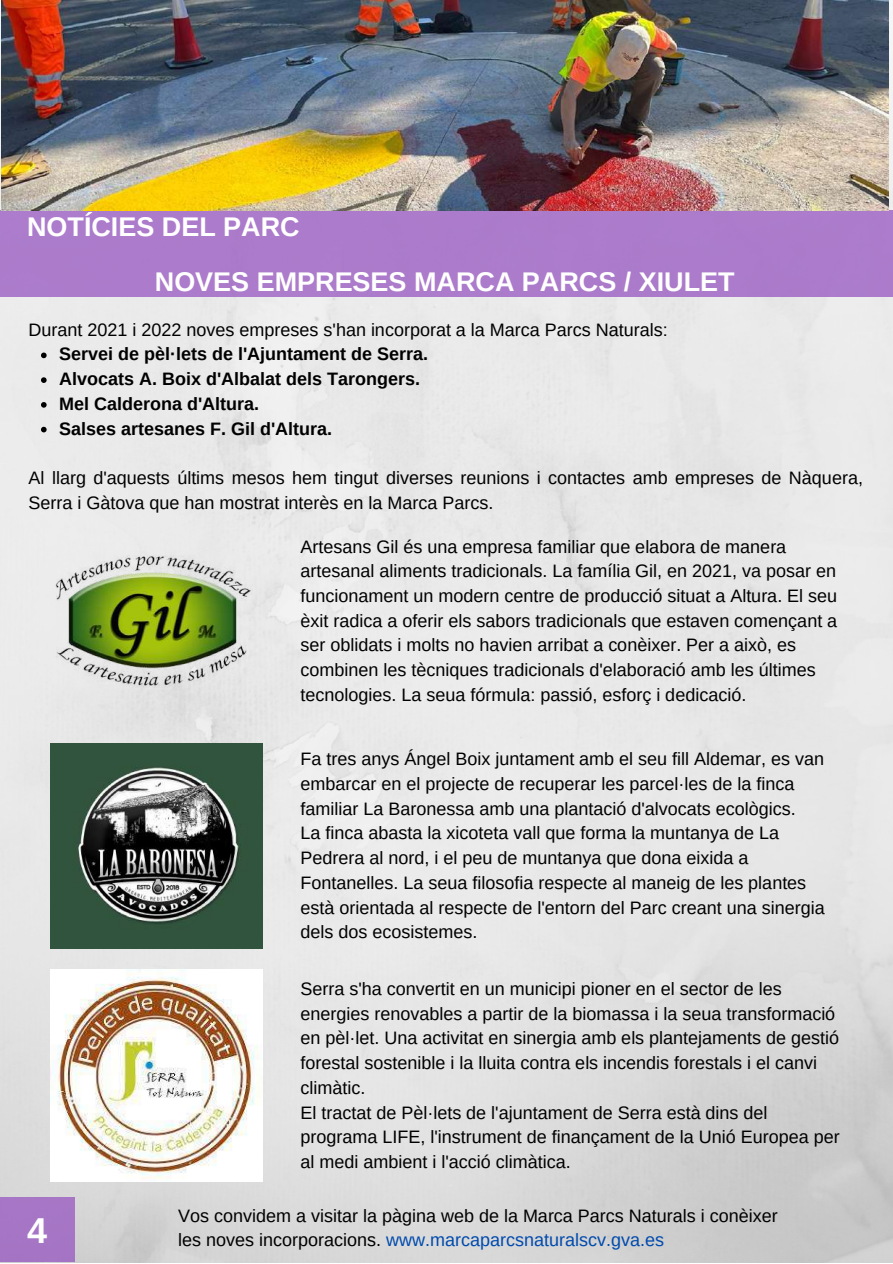
<style>
.page{position:relative;width:893px;height:1264px;background:#fff}
.page>*{position:absolute;margin:0;border:0;box-sizing:border-box;transform-origin:0 0}
.t1{font:700 36px "Arimo";color:#fff}
.t2{font:700 27px/54.6px "Arimo";color:#fff}
.t3{font:18px/24.8px "Arimo";color:#000}
.t4{font:700 18px/24.8px "Arimo";color:#000}
.s1{color:#004aad}
</style>
<div class="page">
<img style="left:0;top:0;width:892px;height:1262px">
<div style="left:0;top:1197px;width:74px;height:64px;background:#a675c5"></div>
<div style="left:0;top:211px;width:892px;height:86px;background:#ac7bcb"></div>
<img style="left:1px;top:0;width:887px;height:210px">
<img style="left:51px;top:526px;width:211px;height:194px">
<img style="left:51px;top:743px;width:211px;height:205px">
<img style="left:51px;top:969px;width:211px;height:211px">
<svg style="left:41px;top:352px;width:6px;height:6px"></svg>
<svg style="left:41px;top:377px;width:6px;height:6px"></svg>
<svg style="left:41px;top:402px;width:6px;height:5px"></svg>
<svg style="left:41px;top:427px;width:6px;height:5px"></svg>
<h2 class="t2" style="left:155px;top:199px;width:581px;text-indent:-128px">NOTÍCIES DEL PARC<br>NOVES EMPRESES MARCA PARCS / XIULET</h2>
<p class="t3" style="left:29px;top:317px;width:640px">Durant 2021 i 2022 noves empreses s'han incorporat a la Marca Parcs Naturals:</p>
<p class="t4" style="left:59px;top:342px;width:370px">Servei de pèl·lets de l'Ajuntament de Serra.<br>Alvocats A. Boix d'Albalat dels Tarongers.<br>Mel Calderona d'Altura.<br>Salses artesanes F. Gil d'Altura.</p>
<p class="t3" style="left:29px;top:465px;width:835px">Al llarg d'aquests últims mesos hem tingut diverses reunions i contactes amb empreses de Nàquera,<br>Serra i Gàtova que han mostrat interès en la Marca Parcs.</p>
<p class="t3" style="left:300px;top:534px;width:538px">Artesans Gil és una empresa familiar que elabora de manera artesanal aliments tradicionals. La família Gil, en 2021, va posar en funcionament un modern centre de producció situat a Altura. El seu èxit radica a oferir els sabors tradicionals que estaven començant a ser oblidats i molts no havien arribat a conèixer. Per a això, es combinen les tècniques tradicionals d'elaboració amb les últimes tecnologies. La seua fórmula: passió, esforç i dedicació.</p>
<p class="t3" style="left:300px;top:746px;width:525px">Fa tres anys Ángel Boix juntament amb el seu fill Aldemar, es van embarcar en el projecte de recuperar les parcel·les de la finca familiar La Baronessa amb una plantació d'alvocats ecològics.<br>La finca abasta la xicoteta vall que forma la muntanya de La Pedrera al nord, i el peu de muntanya que dona eixida a Fontanelles. La seua filosofia respecte al maneig de les plantes està orientada al respecte de l'entorn del Parc creant una sinergia dels dos ecosistemes.</p>
<h1 class="t1" style="left:27px;top:1209px;width:21px">4</h1>
<p class="t3" style="left:300px;top:976px;width:540px">Serra s'ha convertit en un municipi pioner en el sector de les energies renovables a partir de la biomassa i la seua transformació en pèl·let. Una activitat en sinergia amb els plantejaments de gestió forestal sostenible i la lluita contra els incendis forestals i el canvi climàtic.<br>El tractat de Pèl·lets de l'ajuntament de Serra està dins del programa LIFE, l'instrument de finançament de la Unió Europea per al medi ambient i l'acció climàtica.</p>
<p class="t3" style="left:178px;top:1202px;width:601px">Vos convidem a visitar la pàgina web de la Marca Parcs Naturals i conèixer les noves incorporacions. <span class="s1">www.marcaparcsnaturalscv.gva.es</span></p>
</div>
